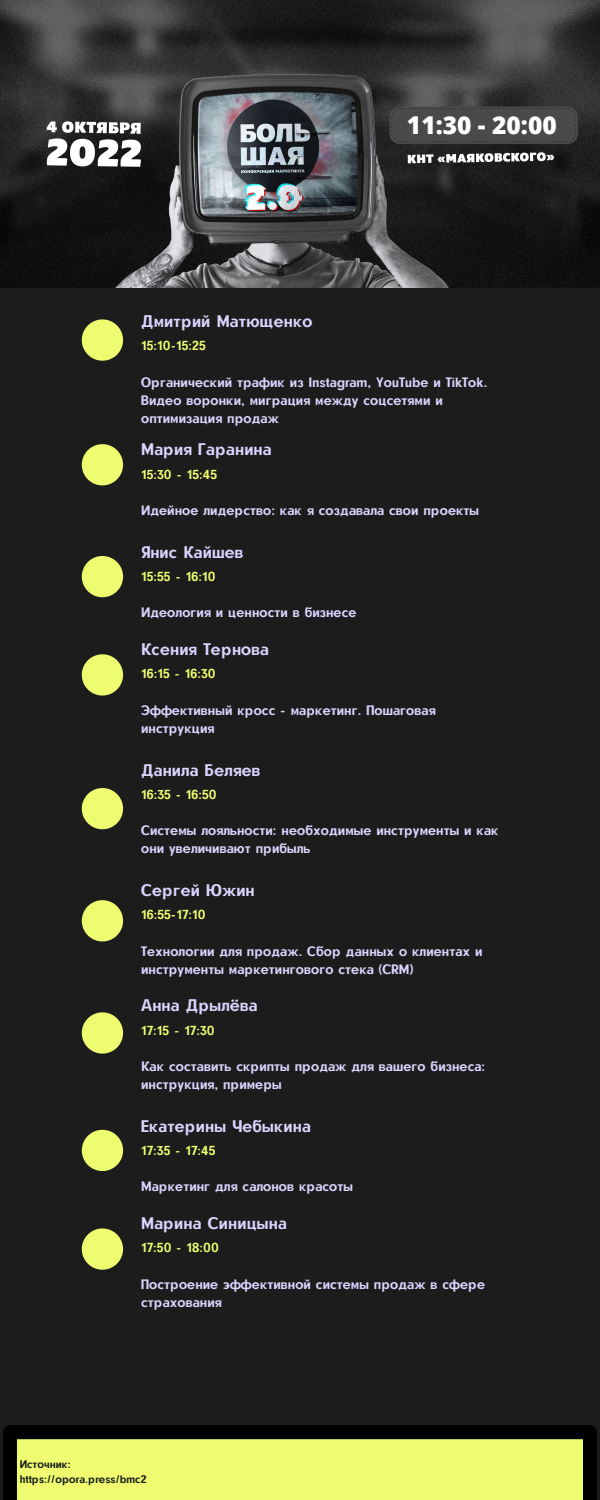
<style>
.page{position:relative;width:600px;height:1500px;background:#1c1c1c}
.page>*{position:absolute;margin:0;border:0;box-sizing:border-box;transform-origin:0 0}
.t1{font:800 24.5px "Open Sans";color:#fff}
.t2{font:16.4px "CAT Neuzeit";letter-spacing:.01em;color:#dbd4fe}
.t3{font:13.3px/18px "CAT Neuzeit";letter-spacing:.005em;color:#dbd4fe}
.t4{font:12.7px "CAT Neuzeit";letter-spacing:.01em;color:#eefd6f}
.t5{font:10.8px/15px "CAT Neuzeit";letter-spacing:.005em;color:#1c1c1c}
</style>
<div class="page">
<svg style="left:82px;top:319px;width:41px;height:42px"></svg>
<svg style="left:82px;top:444px;width:41px;height:41px"></svg>
<svg style="left:82px;top:556px;width:41px;height:41px"></svg>
<svg style="left:82px;top:654px;width:41px;height:42px"></svg>
<svg style="left:82px;top:788px;width:41px;height:41px"></svg>
<img style="left:0;top:0;width:600px;height:288px">
<svg style="left:82px;top:900px;width:41px;height:41px"></svg>
<svg style="left:82px;top:1012px;width:41px;height:42px"></svg>
<svg style="left:82px;top:1130px;width:41px;height:41px"></svg>
<svg style="left:3px;top:1425px;width:594px;height:75px;background:#b6c155"></svg>
<svg style="left:82px;top:1228px;width:41px;height:42px"></svg>
<div style="left:389px;top:107px;width:189px;height:37px;background:#494a4b"></div>
<p class="t2" style="left:141px;top:311px;width:173px">Дмитрий Матющенко</p>
<p class="t4" style="left:141px;top:338px;width:66px">15:10-15:25</p>
<h1 class="t1" style="left:407px;top:108px;width:151px">11:30 - 20:00</h1>
<p class="t3" style="left:141px;top:373px;width:348px">Органический трафик из Instagram, YouTube и TikTok.<br>Видео воронки, миграция между соцсетями и оптимизация продаж</p>
<p class="t2" style="left:141px;top:439px;width:132px">Мария Гаранина</p>
<p class="t4" style="left:141px;top:466px;width:78px">15:30 - 15:45</p>
<p class="t3" style="left:141px;top:501px;width:340px">Идейное лидерство: как я создавала свои проекты</p>
<p class="t2" style="left:141px;top:542px;width:104px">Янис Кайшев</p>
<p class="t4" style="left:141px;top:569px;width:76px">15:55 - 16:10</p>
<p class="t3" style="left:141px;top:604px;width:217px">Идеология и ценности в бизнесе</p>
<p class="t2" style="left:141px;top:639px;width:129px">Ксения Тернова</p>
<p class="t4" style="left:141px;top:666px;width:76px">16:15 - 16:30</p>
<p class="t3" style="left:141px;top:701px;width:296px">Эффективный кросс - маркетинг. Пошаговая инструкция</p>
<p class="t2" style="left:141px;top:760px;width:121px">Данила Беляев</p>
<p class="t4" style="left:141px;top:786px;width:77px">16:35 - 16:50</p>
<p class="t3" style="left:141px;top:821px;width:359px">Системы лояльности: необходимые инструменты и как они увеличивают прибыль</p>
<p class="t2" style="left:141px;top:880px;width:115px">Сергей Южин</p>
<p class="t4" style="left:141px;top:907px;width:66px">16:55-17:10</p>
<p class="t3" style="left:141px;top:942px;width:343px">Технологии для продаж. Сбор данных о клиентах и инструменты маркетингового стека (CRM)</p>
<p class="t2" style="left:141px;top:995px;width:118px">Анна Дрылёва</p>
<p class="t4" style="left:141px;top:1022px;width:75px">17:15 - 17:30</p>
<p class="t3" style="left:141px;top:1057px;width:346px">Как составить скрипты продаж для вашего бизнеса: инструкция, примеры</p>
<p class="t2" style="left:141px;top:1116px;width:171px">Екатерины Чебыкина</p>
<p class="t4" style="left:141px;top:1143px;width:76px">17:35 - 17:45</p>
<p class="t3" style="left:141px;top:1177px;width:214px">Маркетинг для салонов красоты</p>
<p class="t2" style="left:141px;top:1213px;width:147px">Марина Синицына</p>
<p class="t4" style="left:141px;top:1240px;width:79px">17:50 - 18:00</p>
<p class="t3" style="left:141px;top:1275px;width:345px">Построение эффективной системы продаж в сфере страхования</p>
<p class="t5" style="left:20px;top:1456px;width:128px">Источник: https://opora.press/bmc2</p>
</div>
